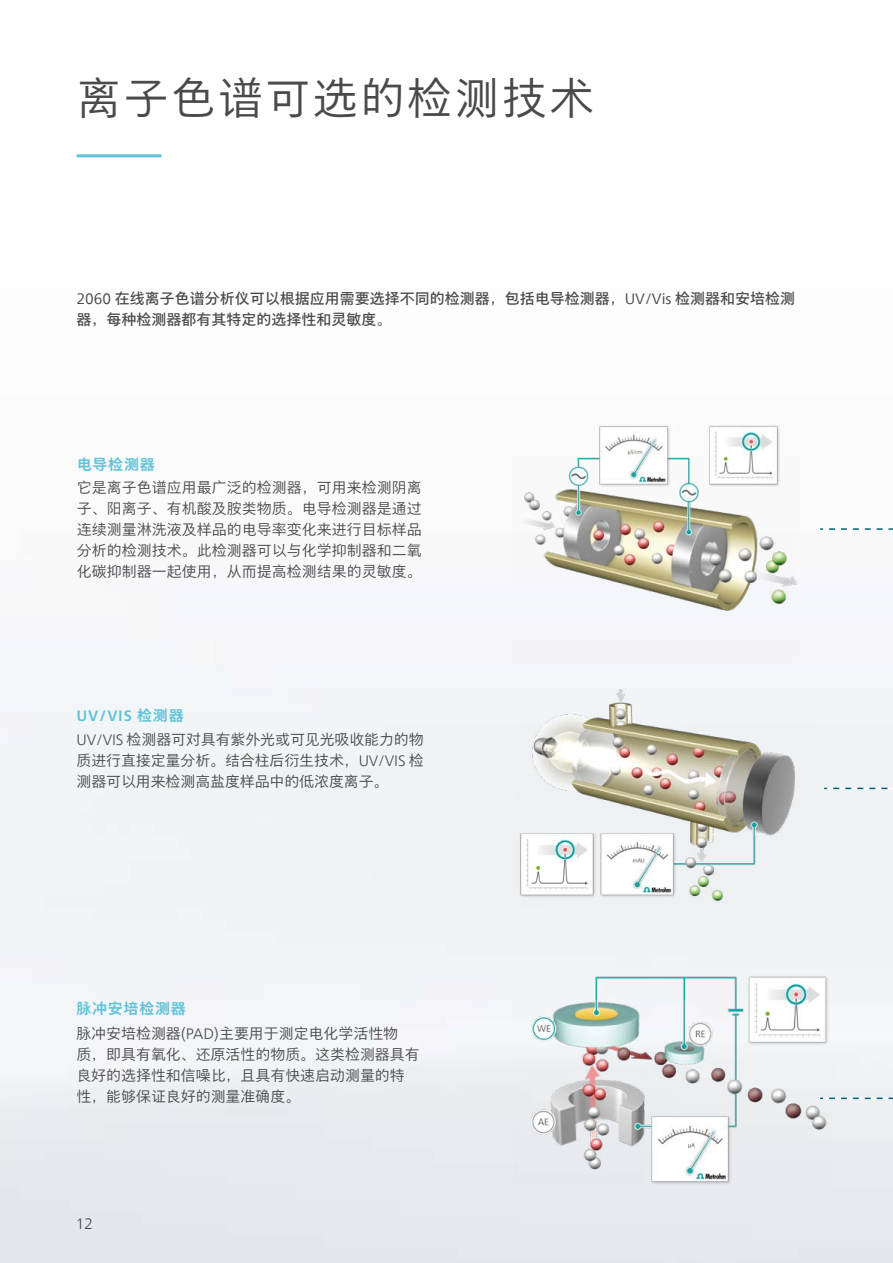
<style>
.page{position:relative;width:893px;height:1263px;background:#fff}
.page>*{position:absolute;margin:0;border:0;box-sizing:border-box;transform-origin:0 0}
.t1{font:300 45px "M Xiang He Hei SC Pro";letter-spacing:.05em;color:#4a4a49}
.t2{font:300 15px/21px "M Xiang He Hei SC Pro";letter-spacing:-.005em;color:#4a4a49;text-align:justify}
.t3{font:15px/21px "M Xiang He Hei SC Pro";color:#4a4a49}
.t4{font:700 15px "Neue Frutiger World";color:#61c3d9}
.t5{font:700 15px "M Xiang He Hei SC Pro";letter-spacing:.05em;color:#61c3d9}
.t6{font:300 15px "Neue Frutiger World";color:#4a4a49}
.s1{font-family:"Neue Frutiger World"}
.s2{font-family:"M Xiang He Hei SC Pro"}
.s3{font-weight:700;color:#61c3d9}
</style>
<div class="page">
<hr style="left:77px;top:154px;width:85px;height:3px;background:#61c3d9">
<img style="left:513px;top:400px;width:283px;height:258px">
<div style="left:819px;top:527px;width:74px;height:220px;background:#f5f6f9"></div>
<img style="left:513px;top:689px;width:302px;height:216px">
<svg style="left:823px;top:787px;width:70px;height:3px"></svg>
<img style="left:513px;top:973px;width:319px;height:213px">
<div style="left:819px;top:831px;width:74px;height:269px;background:#eff3f6"></div>
<h1 class="t1" style="left:77px;top:71px;width:519px">离子色谱可选的检测技术</h1>
<p class="t3" style="left:77px;top:288px;width:720px"><span class="s1">2060</span> 在线离子色谱分析仪可以根据应用需要选择不同的检测器，包括电导检测器，<span class="s1">UV/Vis</span> 检测器和安培检测器，每种检测器都有其特定的选择性和灵敏度。</p>
<p class="t5" style="left:77px;top:455px;width:79px">电导检测器</p>
<p class="t2" style="left:77px;top:477px;width:346px">它是离子色谱应用最广泛的检测器，可用来检测阴离子、阳离子、有机酸及胺类物质。电导检测器是通过连续测量淋洗液及样品的电导率变化来进行目标样品分析的检测技术。此检测器可以与化学抑制器和二氧化碳抑制器一起使用，从而提高检测结果的灵敏度。</p>
<p class="t4" style="left:77px;top:703px;width:109px">UV/VIS <span class="s2">检测器</span></p>
<p class="t2" style="left:77px;top:729px;width:349px"><span class="s1">UV/VIS</span> 检测器可对具有紫外光或可见光吸收能力的物质进行直接定量分析。结合柱后衍生技术，<span class="s1">UV/VIS</span> 检测器可以用来检测高盐度样品中的低浓度离子。</p>
<p class="t2" style="left:76px;top:995px;width:323px;line-height:25.7px"><span class="s3">脉冲安培检测器<br></span>脉冲安培检测器(<span class="s1">PAD</span>)主要用于测定电化学活性物</p>
<p class="t2" style="left:76px;top:1044px;width:345px;text-align:left">质，即具有氧化、还原活性的物质。这类检测器具有良好的选择性和信噪比，且具有快速启动测量的特性，能够保证良好的测量准确度。</p>
<p class="t6" style="left:76px;top:1211px;width:19px">12</p>
</div>
